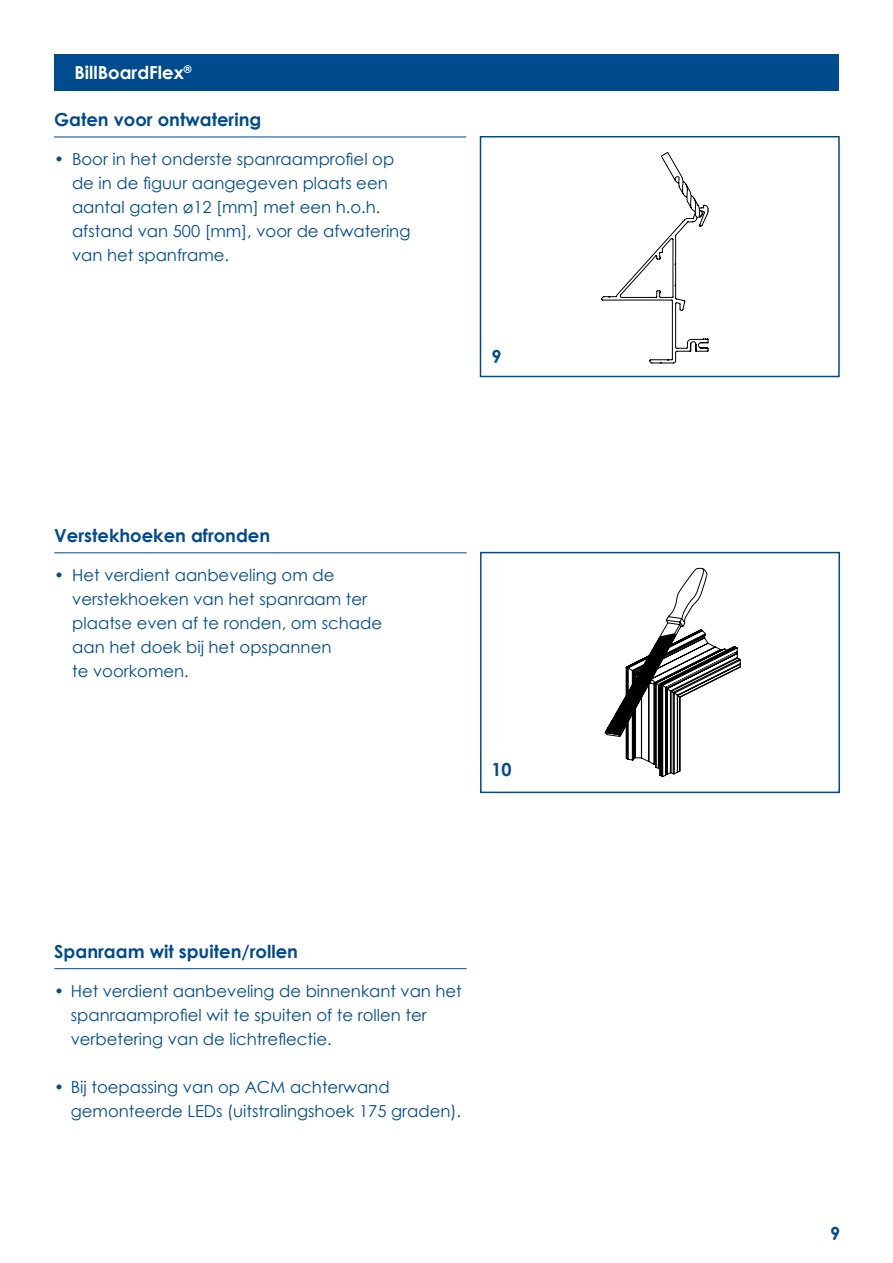
<style>
.page{position:relative;width:893px;height:1263px;background:#fff}
.page>*{position:absolute;margin:0;border:0;box-sizing:border-box;transform-origin:0 0}
.t1{font:700 18px "Century Gothic";color:#004b8d}
.t2{font:700 18px "Century Gothic";color:#fff}
.t3{font:16.5px/24px "Century Gothic";color:#004b8d}
</style>
<div class="page">
<div style="left:54px;top:54px;width:785px;height:36px;background:#004b8d"></div>
<div style="left:480px;top:136px;width:360px;height:241px;border:2px solid #004b8d"></div>
<hr style="left:54px;top:137px;width:412px;height:1px;background:#004b8d">
<hr style="left:54px;top:968px;width:413px;height:1px;background:#004b8d">
<div style="left:480px;top:552px;width:360px;height:241px;border:2px solid #004b8d"></div>
<hr style="left:54px;top:553px;width:413px;height:1px;background:#004b8d">
<svg style="left:601px;top:152px;width:108px;height:212px"></svg>
<svg style="left:604px;top:568px;width:137px;height:209px"></svg>
<p class="t2" style="left:74px;top:61px;width:119px">BillBoardFlex<sup>®</sup></p>
<p class="t1" style="left:54px;top:108px;width:209px">Gaten voor ontwatering</p>
<p class="t3" style="left:72px;top:147px;width:340px;text-indent:-18px">• Boor in het onderste spanraamprofiel op de in de figuur aangegeven plaats een aantal gaten ø12 [mm] met een h.o.h. afstand van 500 [mm], voor de afwatering van het spanframe.</p>
<p class="t1" style="left:54px;top:524px;width:217px">Verstekhoeken afronden</p>
<p class="t3" style="left:72px;top:562px;width:311px;text-indent:-18px">• Het verdient aanbeveling om de verstekhoeken van het spanraam ter plaatse even af te ronden, om schade aan het doek bij het opspannen<br>te voorkomen.</p>
<p class="t1" style="left:491px;top:345px;width:12px">9</p>
<p class="t1" style="left:491px;top:758px;width:22px">10</p>
<p class="t1" style="left:54px;top:940px;width:245px">Spanraam wit spuiten/rollen</p>
<p class="t3" style="left:71px;top:978px;width:393px;text-indent:-16px">• Het verdient aanbeveling de binnenkant van het spanraamprofiel wit te spuiten of te rollen ter verbetering van de lichtreflectie.</p>
<p class="t3" style="left:71px;top:1074px;width:392px;text-indent:-16px">• Bij toepassing van op ACM achterwand gemonteerde LEDs (uitstralingshoek 175 graden).</p>
<p class="t1" style="left:830px;top:1222px;width:12px">9</p>
</div>
